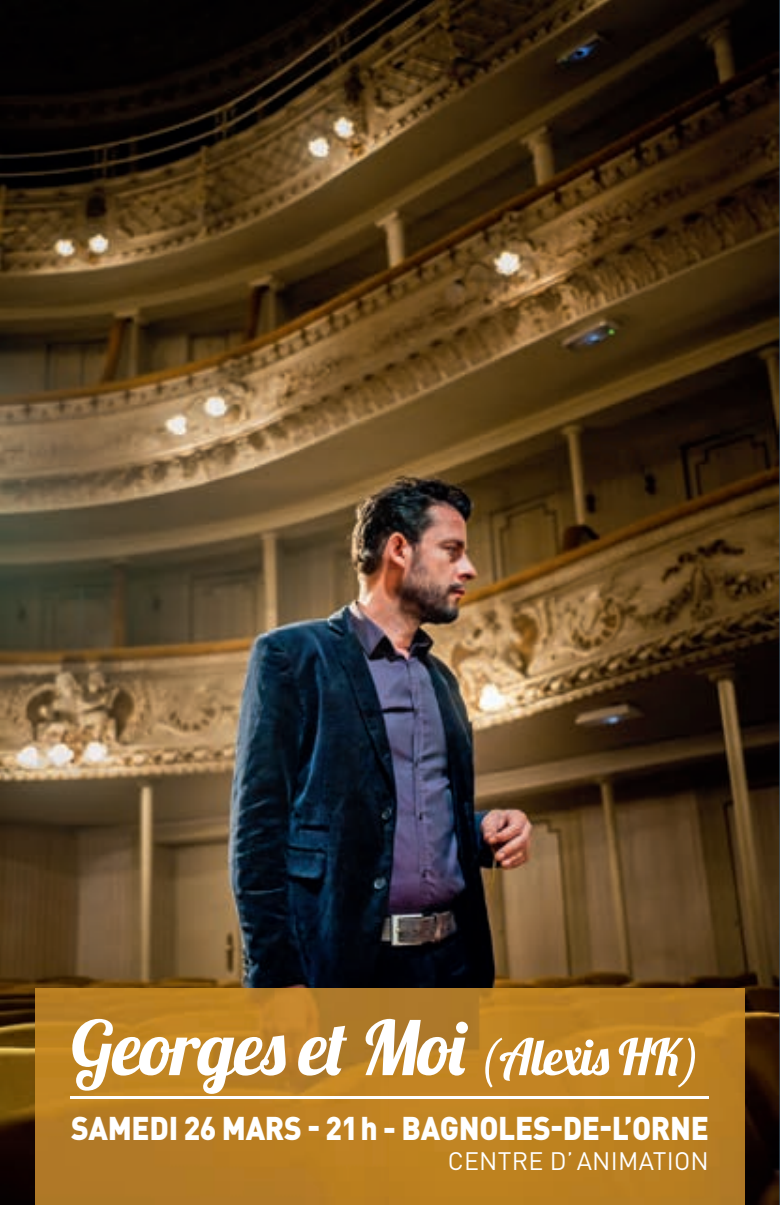
<style>
.page{position:relative;width:780px;height:1205px;background:#fff}
.page>*{position:absolute;margin:0;border:0;box-sizing:border-box;transform-origin:0 0}
.t1{font:75px "Lobster 1.4";letter-spacing:-.02em;color:#fff}
.t2{font:900 32.5px "DIN Pro";letter-spacing:-.01em;color:#fff;scale:.92 1}
.t3{font:25px "DIN Pro";letter-spacing:.01em;color:#fff}
.s1{font-size:50px}
</style>
<div class="page">
<img style="left:0;top:0;width:779px;height:1205px">
<img style="left:35px;top:989px;width:709px;height:216px">
<hr style="left:71px;top:1096px;width:638px;height:2px;background:#fff">
<h1 class="t1" style="left:71px;top:1000px;width:630px">Georges et Moi <span class="s1">(Alexis HK)</span></h1>
<p class="t2" style="left:71px;top:1100px;width:694px">SAMEDI 26 MARS - 21 H - BAGNOLES-DE-L’ORNE</p>
<p class="t3" style="left:448px;top:1141px;width:262px">CENTRE D’ ANIMATION</p>
</div>
